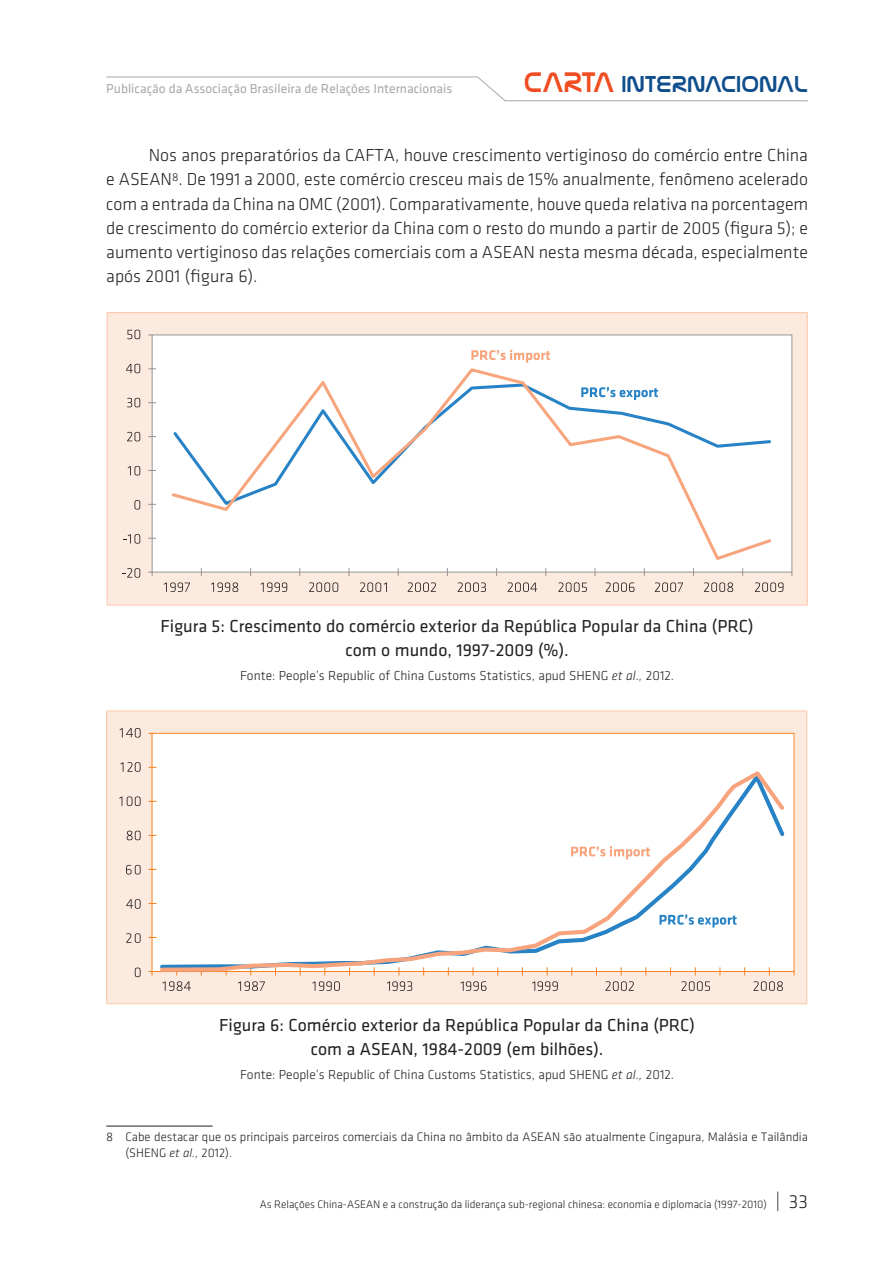
<style>
.page{position:relative;width:893px;height:1263px;background:#fff}
.page>*{position:absolute;margin:0;border:0;box-sizing:border-box;transform-origin:0 0}
.t1{font:23.25px "Nasalization Rg";color:#0f4e8c}
.t2{font:300 18px/24.2px "Klavika";color:#231f20;text-align:justify}
.t3{font:18px/24.2px "Klavika";color:#231f20;text-align:center}
.t4{font:300 13.5px "Klavika";color:#231f20}
.t5{font:13.5px "Klavika";color:#a8a9ad}
._08_Notas{font:300 12.75px/15.3px "Klavika";color:#231f20}
.t6{font:300 11.25px "Klavika";color:#231f20}
.s1{font-size:28.65px;color:#f04d22}
.s2{font-style:italic}
.s3{font-size:19.5px}
</style>
<div class="page">
<hr style="left:505px;top:100px;width:303px;height:1px;background:#a8a9ad">
<svg style="left:476px;top:76px;width:30px;height:26px"></svg>
<hr style="left:106px;top:77px;width:372px;height:1px;background:#a8a9ad">
<div style="left:107px;top:313px;width:700px;height:292px;background:#fdeade"></div>
<hr style="left:107px;top:312px;width:700px;height:1px;background:#fbc7aa">
<hr style="left:107px;top:313px;width:1px;height:292px;background:#fbc7aa">
<hr style="left:807px;top:313px;width:1px;height:292px;background:#fbc7aa">
<hr style="left:107px;top:605px;width:700px;height:1px;background:#fbc7aa">
<div style="left:152px;top:335px;width:640px;height:237px;background:#fff;border:1px solid #939598"></div>
<svg style="left:171px;top:368px;width:600px;height:192px"></svg>
<svg style="left:127px;top:330px;width:13px;height:9px"></svg>
<svg style="left:126px;top:364px;width:14px;height:9px"></svg>
<svg style="left:127px;top:398px;width:13px;height:9px"></svg>
<svg style="left:127px;top:432px;width:13px;height:9px"></svg>
<svg style="left:128px;top:466px;width:12px;height:9px"></svg>
<svg style="left:134px;top:500px;width:6px;height:10px"></svg>
<svg style="left:123px;top:534px;width:17px;height:10px"></svg>
<svg style="left:122px;top:568px;width:18px;height:10px"></svg>
<svg style="left:164px;top:582px;width:26px;height:10px"></svg>
<svg style="left:211px;top:582px;width:27px;height:10px"></svg>
<svg style="left:260px;top:582px;width:27px;height:10px"></svg>
<svg style="left:309px;top:582px;width:29px;height:10px"></svg>
<svg style="left:360px;top:582px;width:27px;height:10px"></svg>
<svg style="left:408px;top:582px;width:28px;height:10px"></svg>
<svg style="left:458px;top:582px;width:28px;height:10px"></svg>
<svg style="left:508px;top:582px;width:29px;height:10px"></svg>
<svg style="left:558px;top:582px;width:29px;height:10px"></svg>
<svg style="left:606px;top:582px;width:28px;height:10px"></svg>
<svg style="left:655px;top:582px;width:28px;height:10px"></svg>
<svg style="left:704px;top:582px;width:29px;height:10px"></svg>
<svg style="left:755px;top:582px;width:28px;height:10px"></svg>
<svg style="left:471px;top:350px;width:79px;height:13px"></svg>
<svg style="left:581px;top:387px;width:77px;height:13px"></svg>
<div style="left:107px;top:711px;width:700px;height:293px;background:#fdeade"></div>
<hr style="left:106px;top:711px;width:701px;height:1px;background:#fbc7aa">
<hr style="left:106px;top:711px;width:1px;height:292px;background:#fbc7aa">
<hr style="left:806px;top:711px;width:1px;height:292px;background:#fbc7aa">
<hr style="left:106px;top:1003px;width:701px;height:1px;background:#fbc7aa">
<svg style="left:162px;top:981px;width:29px;height:10px"></svg>
<svg style="left:238px;top:981px;width:27px;height:10px"></svg>
<svg style="left:312px;top:981px;width:28px;height:10px"></svg>
<svg style="left:387px;top:981px;width:25px;height:10px"></svg>
<svg style="left:460px;top:981px;width:26px;height:10px"></svg>
<svg style="left:532px;top:981px;width:26px;height:10px"></svg>
<svg style="left:605px;top:981px;width:29px;height:10px"></svg>
<svg style="left:681px;top:981px;width:29px;height:10px"></svg>
<svg style="left:753px;top:981px;width:30px;height:10px"></svg>
<div style="left:152px;top:733px;width:642px;height:238px;background:#fff"></div>
<svg style="left:119px;top:728px;width:22px;height:10px"></svg>
<svg style="left:120px;top:762px;width:21px;height:10px"></svg>
<svg style="left:119px;top:796px;width:22px;height:10px"></svg>
<svg style="left:127px;top:831px;width:14px;height:9px"></svg>
<svg style="left:126px;top:865px;width:15px;height:9px"></svg>
<svg style="left:126px;top:899px;width:15px;height:10px"></svg>
<svg style="left:126px;top:933px;width:15px;height:10px"></svg>
<svg style="left:135px;top:967px;width:6px;height:10px"></svg>
<svg style="left:158px;top:771px;width:630px;height:203px"></svg>
<svg style="left:571px;top:846px;width:79px;height:13px"></svg>
<svg style="left:659px;top:914px;width:78px;height:14px"></svg>
<hr style="left:106px;top:1125px;width:107px;height:1px;background:#231f20">
<p class="t5" style="left:106px;top:82px;width:348px">Publicação da Associação Brasileira de Relações Internacionais</p>
<p class="t1" style="left:524px;top:71px;width:286px"><span class="s1">CARTA</span> INTERNACIONAL</p>
<p class="t2" style="left:106px;top:143px;width:704px;text-indent:43px">Nos anos preparatórios da CAFTA, houve crescimento vertiginoso do comércio entre China e ASEAN<sup>8</sup>. De 1991 a 2000, este comércio cresceu mais de 15% anualmente, fenômeno acelerado com a entrada da China na OMC (2001). Comparativamente, houve queda relativa na porcentagem de crescimento do comércio exterior da China com o resto do mundo a partir de 2005 (figura 5); e aumento vertiginoso das relações comerciais com a ASEAN nesta mesma década, especialmente após 2001 (figura 6).</p>
<p class="t3" style="left:161px;top:614px;width:594px">Figura 5: Crescimento do comércio exterior da República Popular da China (PRC) com o mundo, 1997-2009 (%).</p>
<p class="t4" style="left:240px;top:669px;width:436px">Fonte: People’s Republic of China Customs Statistics, apud SHENG <span class="s2">et al.,</span> 2012.</p>
<p class="t3" style="left:219px;top:1013px;width:477px">Figura 6: Comércio exterior da República Popular da China (PRC) com a ASEAN, 1984-2009 (em bilhões).</p>
<p class="t4" style="left:240px;top:1067px;width:436px">Fonte: People’s Republic of China Customs Statistics, apud SHENG <span class="s2">et al.,</span> 2012.</p>
<p class="_08_Notas" style="left:125px;top:1130px;width:684px;text-indent:-19px">8 Cabe destacar que os principais parceiros comerciais da China no âmbito da ASEAN são atualmente Cingapura, Malásia e Tailândia (SHENG <span class="s2">et al.,</span> 2012).</p>
<p class="t6" style="left:260px;top:1198px;width:550px">As Relações China-ASEAN e a construção da liderança sub-regional chinesa: economia e diplomacia (1997-2010) <span class="s3">| 33</span></p>
</div>
